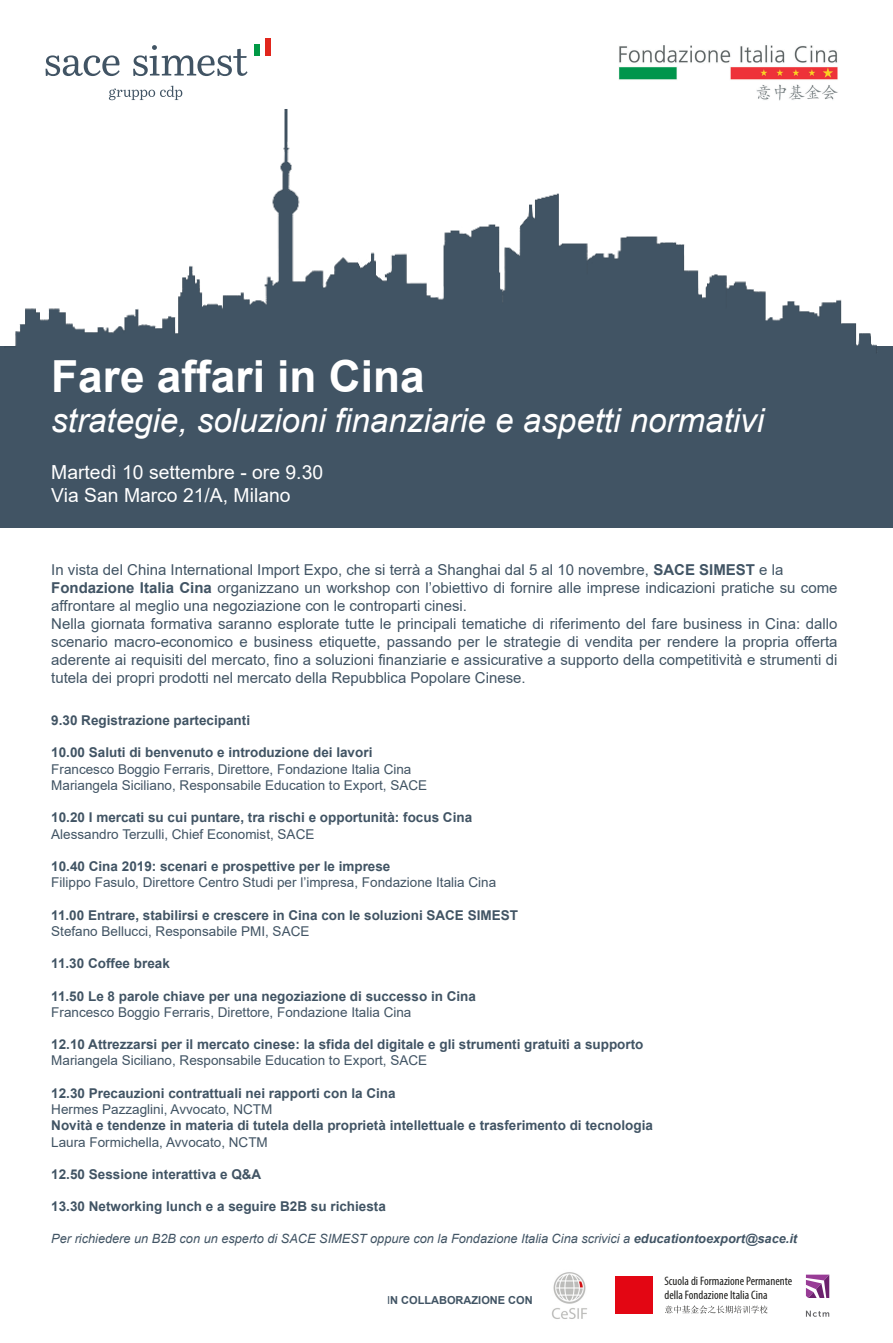
<style>
.page{position:relative;width:893px;height:1343px;background:#fff}
.page>*{position:absolute;margin:0;border:0;box-sizing:border-box;transform-origin:0 0}
.t1{font:700 44.25px "Arial";color:#fff}
.t2{font:italic 33.15px "Arial";color:#fff}
.t3{font:19.35px/23.7px "Arial";color:#fff}
.t4{font:15px/18px "Arial";color:#415464}
.t5{font:700 13.5px "Arial";color:#415464}
.t6{font:13.5px/16.2px "Arial";color:#415464}
.t7{font:italic 12.75px "Arial";color:#415464}
.t8{font:condensed 12.3px/13.8px "Myriad Pro";color:#1d1d1b}
.t9{font:700 10.95px "Arial";color:#415464}
.s1{font-weight:700}
.s2{font-weight:400}
</style>
<div class="page">
<div style="left:0;top:345px;width:892px;height:137px;background:#415464"></div>
<div style="left:0;top:386px;width:892px;height:142px;background:#415464"></div>
<img style="left:0;top:85px;width:892px;height:268px">
<svg style="left:46px;top:55px;width:74px;height:21px"></svg>
<svg style="left:133px;top:45px;width:115px;height:31px"></svg>
<svg style="left:109px;top:86px;width:73px;height:14px"></svg>
<div style="left:266px;top:38px;width:5px;height:18px;background:#e1261d"></div>
<div style="left:254px;top:44px;width:6px;height:12px;background:#009945"></div>
<img style="left:615px;top:45px;width:227px;height:56px">
<svg style="left:806px;top:1274px;width:23px;height:23px"></svg>
<svg style="left:806px;top:1310px;width:23px;height:6px"></svg>
<svg style="left:665px;top:1305px;width:103px;height:8px"></svg>
<div style="left:615px;top:1275px;width:38px;height:38px;background:#e30613"></div>
<img style="left:552px;top:1272px;width:35px;height:47px">
<h1 class="t1" style="left:51px;top:351px;width:375px">Fare affari in Cina</h1>
<h2 class="t2" style="left:51px;top:401px;width:714px">strategie, soluzioni finanziarie e aspetti normativi</h2>
<p class="t3" style="left:51px;top:460px;width:273px">Martedì 10 settembre - ore 9.30<br>Via San Marco 21/A, Milano</p>
<p class="t4" style="left:51px;top:560px;width:788px">In vista del China International Import Expo, che si terrà a Shanghai dal 5 al 10 novembre, <span class="s1">SACE SIMEST</span> e la <span class="s1">Fondazione Italia Cina</span> organizzano un workshop con l’obiettivo di fornire alle imprese indicazioni pratiche su come affrontare al meglio una negoziazione con le controparti cinesi.<br>Nella giornata formativa saranno esplorate tutte le principali tematiche di riferimento del fare business in Cina: dallo scenario macro-economico e business etiquette, passando per le strategie di vendita per rendere la propria offerta aderente ai requisiti del mercato, fino a soluzioni finanziarie e assicurative a supporto della competitività e strumenti di tutela dei propri prodotti nel mercato della Repubblica Popolare Cinese.</p>
<p class="t5" style="left:51px;top:712px;width:200px">9.30 Registrazione partecipanti</p>
<p class="t5" style="left:51px;top:745px;width:323px">10.00 Saluti di benvenuto e introduzione dei lavori</p>
<p class="t6" style="left:51px;top:760px;width:377px">Francesco Boggio Ferraris, Direttore, Fondazione Italia Cina<br>Mariangela Siciliano, Responsabile Education to Export, SACE</p>
<p class="t5" style="left:51px;top:810px;width:422px">10.20 I mercati su cui puntare, tra rischi e opportunità: focus Cina</p>
<p class="t6" style="left:51px;top:825px;width:265px">Alessandro Terzulli, Chief Economist, SACE</p>
<p class="t5" style="left:51px;top:858px;width:341px">10.40 Cina 2019: scenari e prospettive per le imprese</p>
<p class="t6" style="left:51px;top:874px;width:446px">Filippo Fasulo, Direttore Centro Studi per l’impresa, Fondazione Italia Cina</p>
<p class="t5" style="left:51px;top:907px;width:468px">11.00 Entrare, stabilirsi e crescere in Cina con le soluzioni SACE SIMEST</p>
<p class="t6" style="left:51px;top:922px;width:260px">Stefano Bellucci, Responsabile PMI, SACE</p>
<p class="t5" style="left:51px;top:955px;width:120px">11.30 Coffee break</p>
<p class="t5" style="left:51px;top:988px;width:426px">11.50 Le 8 parole chiave per una negoziazione di successo in Cina</p>
<p class="t6" style="left:51px;top:1003px;width:362px">Francesco Boggio Ferraris, Direttore, Fondazione Italia Cina</p>
<p class="t5" style="left:51px;top:1036px;width:594px">12.10 Attrezzarsi per il mercato cinese: la sfida del digitale e gli strumenti gratuiti a supporto</p>
<p class="t6" style="left:51px;top:1052px;width:377px">Mariangela Siciliano, Responsabile Education to Export, SACE</p>
<p class="t5" style="left:51px;top:1085px;width:346px">12.30 Precauzioni contrattuali nei rapporti con la Cina</p>
<p class="t6" style="left:51px;top:1101px;width:223px">Hermes Pazzaglini, Avvocato, NCTM</p>
<p class="t5" style="left:51px;top:1117px;width:603px">Novità e tendenze in materia di tutela della proprietà intellettuale e trasferimento di tecnologia</p>
<p class="t6" style="left:51px;top:1133px;width:218px">Laura Formichella, Avvocato, NCTM</p>
<p class="t5" style="left:51px;top:1166px;width:212px">12.50 Sessione interattiva e Q&amp;A</p>
<p class="t5" style="left:51px;top:1198px;width:336px">13.30 Networking lunch e a seguire B2B su richiesta</p>
<p class="t7" style="left:51px;top:1231px;width:747px">Per richiedere un B2B con un esperto di SACE SIMEST oppure con la Fondazione Italia Cina scrivici a <span class="s1">educationtoexport@sace.it</span></p>
<p class="t9" style="left:387px;top:1293px;width:147px"><span class="s2">I</span>N COLLABORAZIONE CON</p>
<p class="t8" style="left:664px;top:1273px;width:129px">Scuola di Formazione Permanente della Fondazione Italia Cina</p>
</div>
